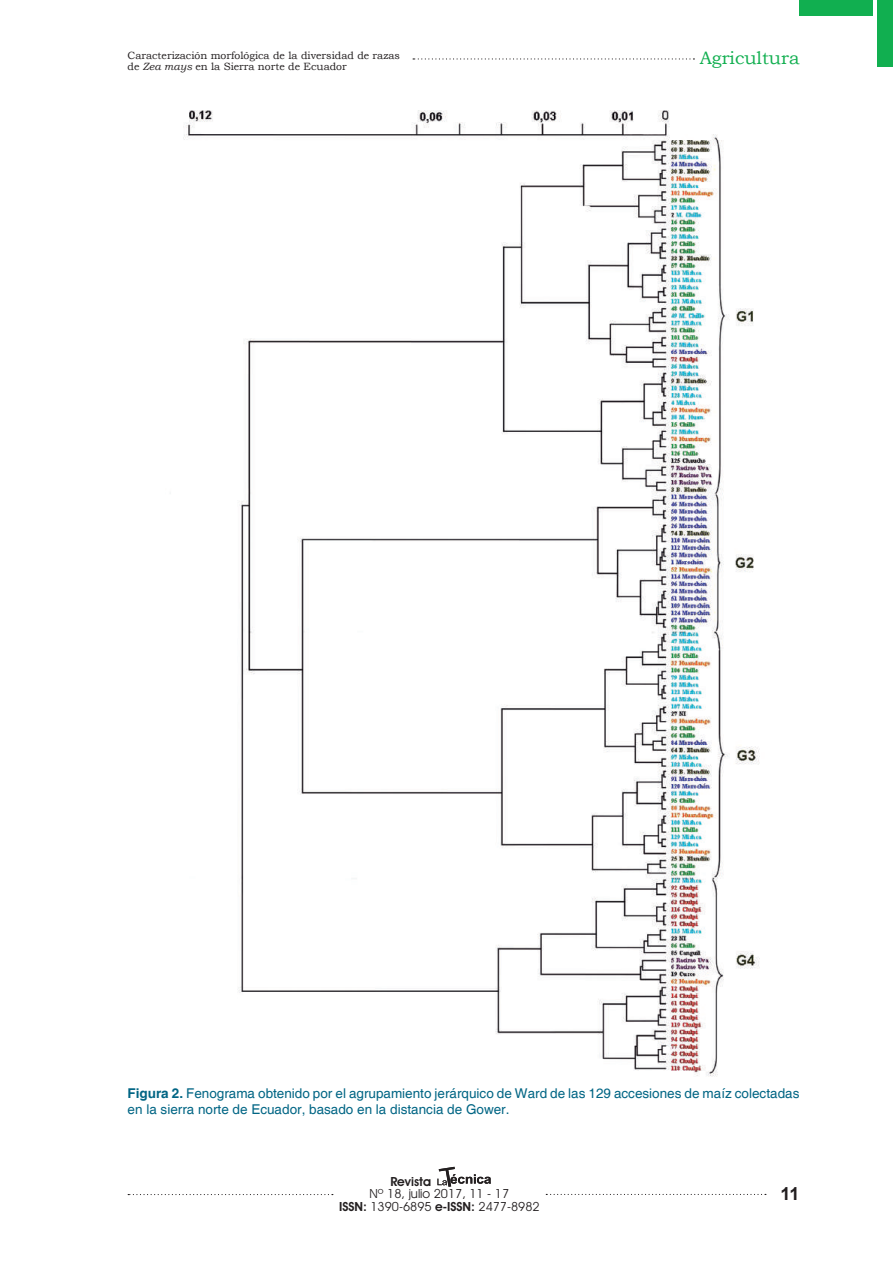
<style>
.page{position:relative;width:893px;height:1263px;background:#fff}
.page>*{position:absolute;margin:0;border:0;box-sizing:border-box;transform-origin:0 0}
.t1{font:18px "Bookman Old Style";color:#11af50}
.t2{font:700 18px "Arial";color:#231f20}
.t3{font:13.5px/16.5px "Helvetica";color:#016584}
.t4{font:12.6px/12.1px "Avant Garde IT Cby BT";color:#231f20;text-align:center}
.t5{font:600 12.6px "Avant Garde IT Cby BT";color:#231f20}
.t6{font:10.5px/11.2px "Bookman Old Style";color:#231f20}
.s1{font-style:italic}
.s2{font-weight:700}
.s3{font-weight:600}
</style>
<div class="page">
<img style="left:183px;top:110px;width:577px;height:967px">
<div style="left:799px;top:0;width:74px;height:16px;background:#11af50"></div>
<div style="left:877px;top:0;width:16px;height:67px;background:#11af50"></div>
<svg style="left:413px;top:58px;width:281px;height:2px"></svg>
<svg style="left:437px;top:1167px;width:54px;height:20px"></svg>
<svg style="left:128px;top:1194px;width:205px;height:1px"></svg>
<svg style="left:546px;top:1194px;width:220px;height:1px"></svg>
<p class="t6" style="left:128px;top:49px;width:274px">Caracterización morfológica de la diversidad de razas de <span class="s1">Zea mays</span> en la Sierra norte de Ecuador</p>
<h1 class="t1" style="left:700px;top:46px;width:101px">Agricultura</h1>
<p class="t3" style="left:128px;top:1085px;width:673px"><span class="s2">Figura 2.</span> Fenograma obtenido por el agrupamiento jerárquico de Ward de las 129 accesiones de maíz colectadas en la sierra norte de Ecuador, basado en la distancia de Gower.</p>
<p class="t5" style="left:390px;top:1174px;width:42px">Revista</p>
<p class="t4" style="left:339px;top:1188px;width:202px">Nº 18, julio 2017, 11 - 17<br><span class="s3">ISSN:</span> 1390-6895 <span class="s3">e-ISSN:</span> 2477-8982</p>
<h1 class="t2" style="left:780px;top:1181px;width:21px">11</h1>
</div>
